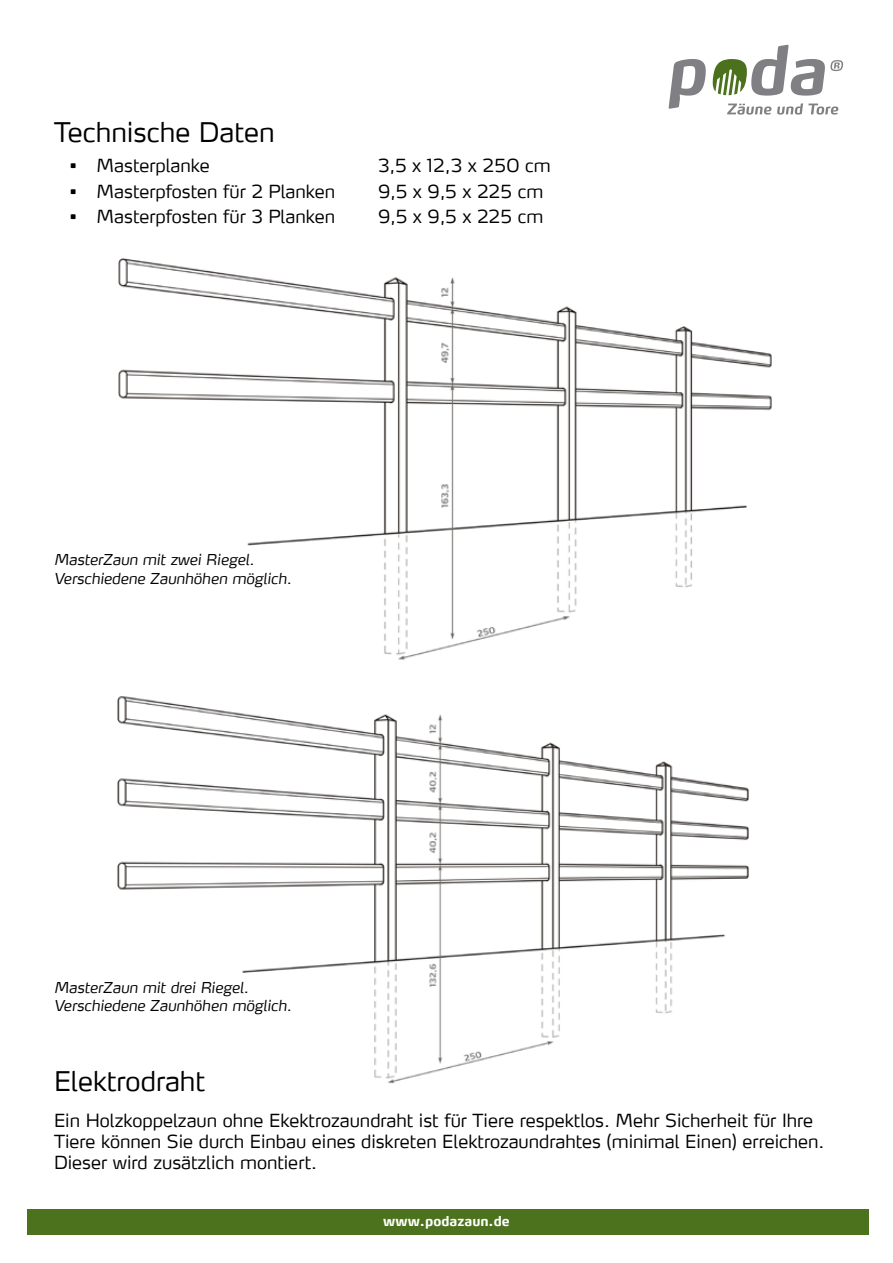
<style>
.page{position:relative;width:893px;height:1263px;background:#fff}
.page>*{position:absolute;margin:0;border:0;box-sizing:border-box;transform-origin:0 0}
.t1{font:300 27px "Max LF";color:#000}
.t2{font:300 18px/21px "Max LF";color:#000}
.t3{font:italic 300 15px/19.5px "Max LF";color:#000}
.t4{font:700 13.5px "Max LF";color:#fff}
</style>
<div class="page">
<img style="left:117px;top:696px;width:632px;height:388px">
<img style="left:118px;top:258px;width:654px;height:402px">
<svg style="left:649px;top:515px;width:25px;height:76px"></svg>
<div style="left:27px;top:1209px;width:842px;height:25px;background:#4c721d"></div>
<svg style="left:669px;top:59px;width:37px;height:50px"></svg>
<svg style="left:727px;top:104px;width:44px;height:11px"></svg>
<svg style="left:777px;top:103px;width:61px;height:12px"></svg>
<svg style="left:713px;top:45px;width:130px;height:51px"></svg>
<h1 class="t1" style="left:54px;top:115px;width:222px">Technische Daten</h1>
<p class="t2" style="left:70px;top:155px;width:142px">• Masterplanke</p>
<p class="t2" style="left:378px;top:155px;width:174px">3,5 x 12,3 x 250 cm</p>
<p class="t2" style="left:70px;top:180px;width:267px">• Masterpfosten für 2 Planken</p>
<p class="t2" style="left:378px;top:180px;width:167px">9,5 x 9,5 x 225 cm</p>
<p class="t2" style="left:70px;top:206px;width:267px">• Masterpfosten für 3 Planken</p>
<p class="t2" style="left:378px;top:206px;width:167px">9,5 x 9,5 x 225 cm</p>
<p class="t3" style="left:54px;top:549px;width:239px">MasterZaun mit zwei Riegel.<br>Verschiedene Zaunhöhen möglich.</p>
<p class="t3" style="left:54px;top:978px;width:239px;line-height:18px">MasterZaun mit drei Riegel.<br>Verschiedene Zaunhöhen möglich.</p>
<h1 class="t1" style="left:54px;top:1064px;width:153px">Elektrodraht</h1>
<p class="t2" style="left:54px;top:1110px;width:772px">Ein Holzkoppelzaun ohne Ekektrozaundraht ist für Tiere respektlos. Mehr Sicherheit für Ihre<br>Tiere können Sie durch Einbau eines diskreten Elektrozaundrahtes (minimal Einen) erreichen.<br>Dieser wird zusätzlich montiert.</p>
<p class="t4" style="left:383px;top:1213px;width:128px">www.podazaun.de</p>
</div>
